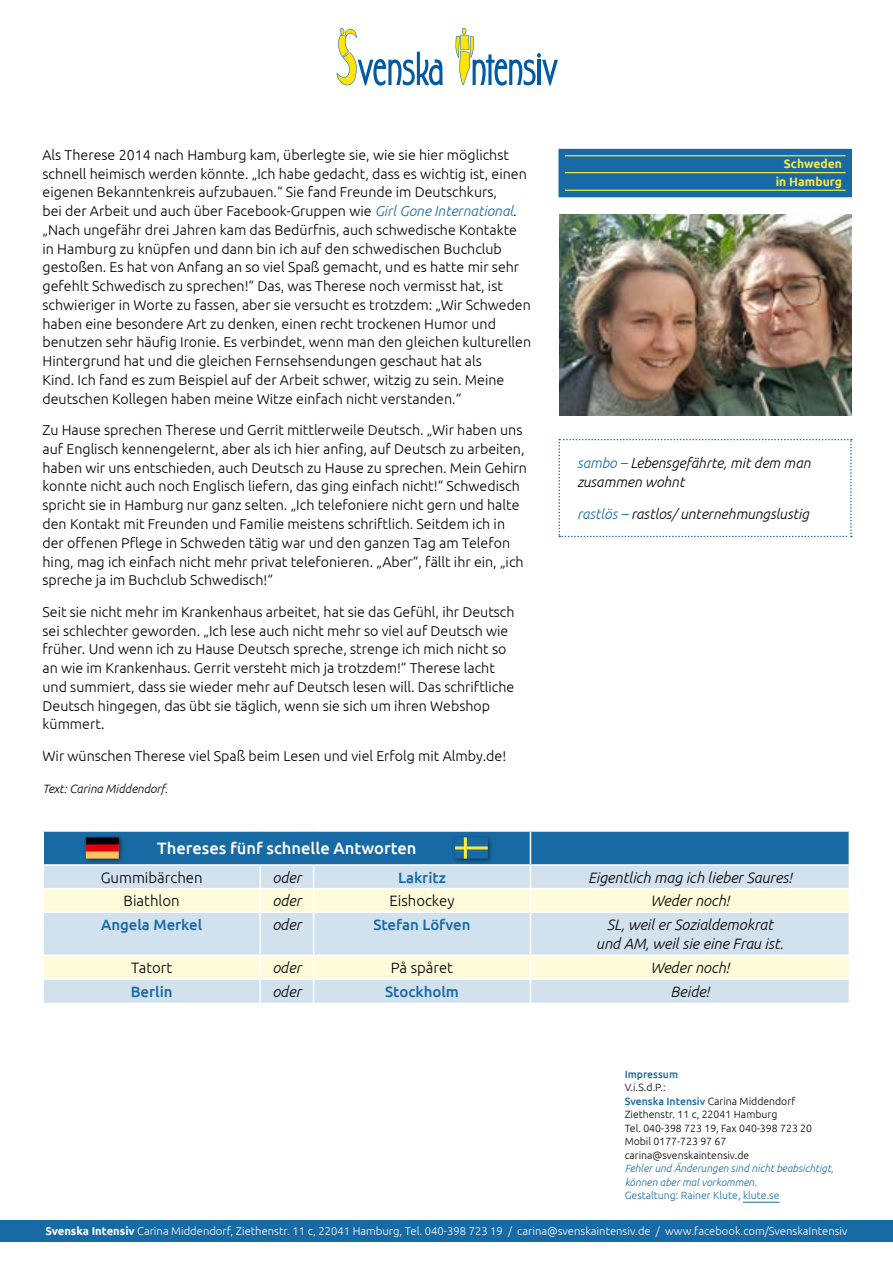
<style>
.page{position:relative;width:893px;height:1263px;background:#fff}
.page>*{position:absolute;margin:0;border:0;box-sizing:border-box;transform-origin:0 0}
.t1{font:500 16.5px "Ubuntu";color:#fff}
.t2{font:italic 300 15px/19.5px "Ubuntu";color:#000;text-align:center}
.t3{font:500 15px "Ubuntu";color:#186aa4}
.t4{font:300 15px "Ubuntu";color:#000}
.t5{font:300 14.25px/18.8px "Ubuntu";color:#000}
.t6{font:italic 300 14.25px/18.8px "Ubuntu";color:#000}
.t7{font:700 12.15px/17.5px "Ubuntu";color:#f7ea42;text-align:right}
.t8{font:italic 300 12px "Ubuntu";color:#000}
.t9{font:300 11.25px "Ubuntu";color:#fff}
.t10{font:300 10.5px/13.5px "Ubuntu";color:#000}
.t11{font:italic 300 10.5px/13.5px "Ubuntu";color:#186aa4}
.t12{font:300 10.5px "Ubuntu";color:#186aa4}
.t13{font:500 10.5px "Ubuntu";color:#186aa4}
.s1{font-style:italic;color:#186aa4}
.s2{color:#186aa4}
.s3{font-weight:500;color:#186aa4}
.s4{font-weight:700}
</style>
<div class="page">
<div style="left:0;top:1220px;width:893px;height:22px;background:#186aa4"></div>
<svg style="left:337px;top:28px;width:106px;height:58px"></svg>
<svg style="left:455px;top:28px;width:103px;height:58px"></svg>
<div style="left:44px;top:980px;width:805px;height:23px;background:#d1e1ed"></div>
<svg style="left:44px;top:913px;width:805px;height:65px;background:#e0eae6"></svg>
<hr style="left:259px;top:913px;width:2px;height:42px;background:#fff">
<hr style="left:313px;top:913px;width:1px;height:42px;background:#fff">
<hr style="left:530px;top:913px;width:1px;height:42px;background:#fff">
<hr style="left:43px;top:955px;width:217px;height:1px;background:#fff">
<hr style="left:260px;top:955px;width:54px;height:1px;background:#fff">
<hr style="left:259px;top:956px;width:2px;height:22px;background:#fff">
<hr style="left:314px;top:955px;width:216px;height:1px;background:#fff">
<hr style="left:530px;top:955px;width:320px;height:1px;background:#fff">
<hr style="left:259px;top:980px;width:2px;height:23px;background:#fff">
<svg style="left:313px;top:956px;width:1px;height:47px"></svg>
<svg style="left:530px;top:956px;width:1px;height:47px"></svg>
<svg style="left:43px;top:831px;width:807px;height:80px;background:#96b9c9"></svg>
<hr style="left:455px;top:846px;width:33px;height:3px;background:#f7ea42">
<hr style="left:464px;top:837px;width:3px;height:21px;background:#f7ea42">
<div style="left:559px;top:149px;width:292px;height:48px;background:#186aa4"></div>
<hr style="left:565px;top:172px;width:281px;height:1px;background:#f7ea42">
<hr style="left:565px;top:155px;width:281px;height:1px;background:#f7ea42">
<hr style="left:565px;top:190px;width:281px;height:1px;background:#f7ea42">
<img style="left:559px;top:214px;width:293px;height:201px">
<svg style="left:558px;top:439px;width:294px;height:98px"></svg>
<hr style="left:743px;top:1202px;width:36px;height:1px;background:#186aa4">
<p class="t5" style="left:43px;top:145px;width:490px">Als Therese 2014 nach Hamburg kam, überlegte sie, wie sie hier möglichst schnell heimisch werden könnte. „Ich habe gedacht, dass es wichtig ist, einen eigenen Bekanntenkreis aufzubauen.“ Sie fand Freunde im Deutschkurs,<br>bei der Arbeit und auch über Facebook-Gruppen wie <span class="s1">Girl Gone International</span>. „Nach ungefähr drei Jahren kam das Bedürfnis, auch schwedische Kontakte in Hamburg zu knüpfen und dann bin ich auf den schwedischen Buchclub gestoßen. Es hat von Anfang an so viel Spaß gemacht, und es hatte mir sehr gefehlt Schwedisch zu sprechen!“ Das, was Therese noch vermisst hat, ist schwieriger in Worte zu fassen, aber sie versucht es trotzdem: „Wir Schweden haben eine besondere Art zu denken, einen recht trockenen Humor und benutzen sehr häufig Ironie. Es verbindet, wenn man den gleichen kulturellen Hintergrund hat und die gleichen Fernsehsendungen geschaut hat als<br>Kind. Ich fand es zum Beispiel auf der Arbeit schwer, witzig zu sein. Meine deutschen Kollegen haben meine Witze einfach nicht verstanden.“</p>
<p class="t5" style="left:43px;top:420px;width:486px">Zu Hause sprechen Therese und Gerrit mittlerweile Deutsch. „Wir haben uns auf Englisch kennengelernt, aber als ich hier anfing, auf Deutsch zu arbeiten, haben wir uns entschieden, auch Deutsch zu Hause zu sprechen. Mein Gehirn konnte nicht auch noch Englisch liefern, das ging einfach nicht!“ Schwedisch spricht sie in Hamburg nur ganz selten. „Ich telefoniere nicht gern und halte den Kontakt mit Freunden und Familie meistens schriftlich. Seitdem ich in der offenen Pflege in Schweden tätig war und den ganzen Tag am Telefon hing, mag ich einfach nicht mehr privat telefonieren. „Aber“, fällt ihr ein, „ich spreche ja im Buchclub Schwedisch!“</p>
<p class="t5" style="left:43px;top:602px;width:474px">Seit sie nicht mehr im Krankenhaus arbeitet, hat sie das Gefühl, ihr Deutsch sei schlechter geworden. „Ich lese auch nicht mehr so viel auf Deutsch wie früher. Und wenn ich zu Hause Deutsch spreche, strenge ich mich nicht so an wie im Krankenhaus. Gerrit versteht mich ja trotzdem!“ Therese lacht und summiert, dass sie wieder mehr auf Deutsch lesen will. Das schriftliche Deutsch hingegen, das übt sie täglich, wenn sie sich um ihren Webshop kümmert.</p>
<p class="t5" style="left:43px;top:746px;width:465px">Wir wünschen Therese viel Spaß beim Lesen und viel Erfolg mit Almby.de!</p>
<p class="t8" style="left:43px;top:781px;width:127px">Text: Carina Middendorf.</p>
<p class="t7" style="left:776px;top:155px;width:68px">Schweden in Hamburg</p>
<p class="t6" style="left:577px;top:454px;width:235px"><span class="s2">sambo –</span> Lebensgefährte, mit dem man zusammen wohnt</p>
<p class="t6" style="left:577px;top:504px;width:233px"><span class="s2">rastlös –</span> rastlos/ unternehmungslustig</p>
<p class="t1" style="left:157px;top:838px;width:261px">Thereses fünf schnelle Antworten</p>
<p class="t4" style="left:101px;top:868px;width:104px">Gummibärchen</p>
<p class="t2" style="left:272px;top:867px;width:30px">oder</p>
<p class="t3" style="left:398px;top:868px;width:49px">Lakritz</p>
<p class="t2" style="left:588px;top:867px;width:205px">Eigentlich mag ich lieber Saures!</p>
<p class="t4" style="left:124px;top:892px;width:58px">Biathlon</p>
<p class="t2" style="left:272px;top:891px;width:30px">oder</p>
<p class="t4" style="left:389px;top:892px;width:66px">Eishockey</p>
<p class="t2" style="left:650px;top:891px;width:80px">Weder noch!</p>
<p class="t3" style="left:101px;top:915px;width:103px">Angela Merkel</p>
<p class="t2" style="left:272px;top:914px;width:30px">oder</p>
<p class="t3" style="left:373px;top:915px;width:99px">Stefan Löfven</p>
<p class="t2" style="left:596px;top:914px;width:189px">SL, weil er Sozialdemokrat und AM, weil sie eine Frau ist.</p>
<p class="t4" style="left:131px;top:959px;width:43px">Tatort</p>
<p class="t2" style="left:272px;top:957px;width:30px">oder</p>
<p class="t4" style="left:391px;top:959px;width:64px">På spåret</p>
<p class="t2" style="left:650px;top:957px;width:80px">Weder noch!</p>
<p class="t3" style="left:131px;top:982px;width:43px">Berlin</p>
<p class="t2" style="left:272px;top:981px;width:30px">oder</p>
<p class="t3" style="left:385px;top:982px;width:75px">Stockholm</p>
<p class="t2" style="left:671px;top:981px;width:40px">Beide!</p>
<p class="t13" style="left:625px;top:1067px;width:55px">Impressum</p>
<p class="t10" style="left:625px;top:1080px;width:189px">V.i.S.d.P.:<br><span class="s3">Svenska Intensiv</span> Carina Middendorf<br>Ziethenstr. 11 c, 22041 Hamburg<br>Tel. 040-398 723 19, Fax 040-398 723 20<br>Mobil 0177-723 97 67 carina@svenskaintensiv.de</p>
<p class="t11" style="left:625px;top:1161px;width:210px">Fehler und Änderungen sind nicht beabsichtigt, können aber mal vorkommen.</p>
<p class="t12" style="left:625px;top:1189px;width:156px">Gestaltung: Rainer Klute, klute.se</p>
<p class="t9" style="left:45px;top:1225px;width:804px"><span class="s4">Svenska Intensiv</span> Carina Middendorf, Ziethenstr. 11 c, 22041 Hamburg, Tel. 040-398 723 19 / carina@svenskaintensiv.de / www.facebook.com/SvenskaIntensiv</p>
</div>
